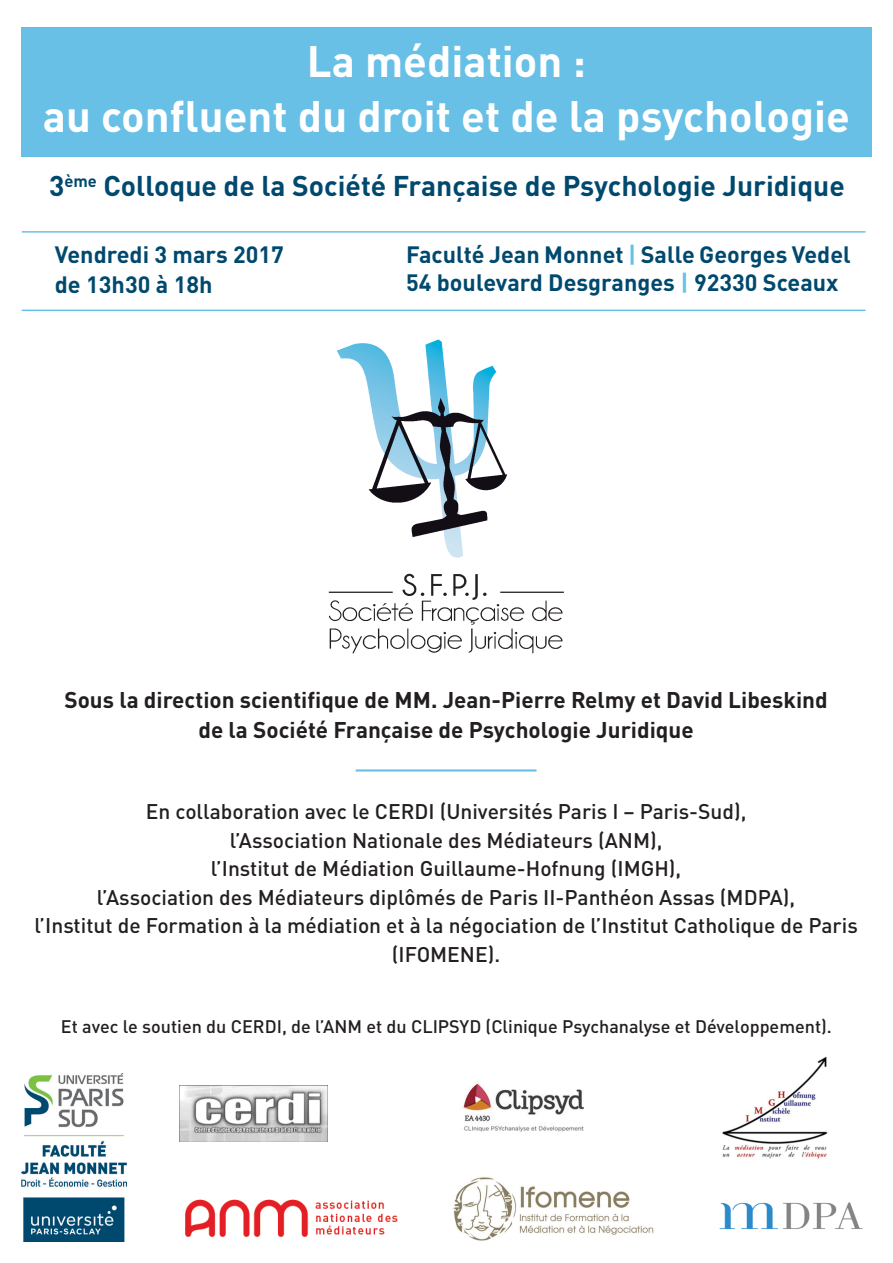
<style>
.page{position:relative;width:893px;height:1263px;background:#fff}
.page>*{position:absolute;margin:0;border:0;box-sizing:border-box;transform-origin:0 0}
.t1{font:700 43.5px "DINOT";color:#fff}
.t2{font:700 28.2px "DINOT";color:#00496e}
.t3{font:700 23.4px "DINOT";color:#00496e}
.t4{font:700 22.5px "DINOT";color:#231f20}
.t5{font:500 21px/28.5px "DINOT";color:#231f20;text-align:center}
.t6{font:500 18px "DINOT";color:#231f20}
.s1{color:#68c0e6}
</style>
<div class="page">
<div style="left:21px;top:28px;width:850px;height:129px;background:#68c0e6"></div>
<hr style="left:22px;top:231px;width:843px;height:2px;background:#68c0e6">
<hr style="left:22px;top:310px;width:843px;height:1px;background:#68c0e6">
<img style="left:179px;top:1085px;width:148px;height:56px">
<img style="left:463px;top:1083px;width:121px;height:49px">
<img style="left:21px;top:1073px;width:106px;height:169px">
<hr style="left:356px;top:769px;width:181px;height:2px;background:#68c0e6">
<img style="left:328px;top:339px;width:236px;height:315px">
<img style="left:185px;top:1199px;width:213px;height:38px">
<img style="left:453px;top:1177px;width:201px;height:64px">
<img style="left:719px;top:1202px;width:144px;height:28px">
<img style="left:722px;top:1056px;width:106px;height:103px">
<p class="t1" style="left:307px;top:33px;width:281px">La médiation :</p>
<p class="t1" style="left:43px;top:88px;width:809px">au confluent du droit et de la psychologie</p>
<p class="t2" style="left:49px;top:168px;width:797px">3<sup>ème</sup> Colloque de la Société Française de Psychologie Juridique</p>
<p class="t3" style="left:55px;top:239px;width:231px">Vendredi 3 mars 2017</p>
<p class="t3" style="left:55px;top:270px;width:159px">de 13h30 à 18h</p>
<p class="t3" style="left:406px;top:239px;width:446px">Faculté Jean Monnet <span class="s1">|</span> Salle Georges Vedel</p>
<p class="t3" style="left:406px;top:267px;width:434px">54 boulevard Desgranges <span class="s1">|</span> 92330 Sceaux</p>
<p class="t4" style="left:64px;top:685px;width:765px">Sous la direction scientifique de MM. Jean-Pierre Relmy et David Libeskind</p>
<p class="t4" style="left:198px;top:715px;width:497px">de la Société Française de Psychologie Juridique</p>
<p class="t5" style="left:146px;top:797px;width:602px">En collaboration avec le CERDI (Universités Paris I – Paris-Sud),</p>
<p class="t5" style="left:230px;top:825px;width:434px">l’Association Nationale des Médiateurs (ANM),</p>
<p class="t5" style="left:211px;top:854px;width:472px">l’Institut de Médiation Guillaume-Hofnung (IMGH),</p>
<p class="t5" style="left:97px;top:882px;width:700px">l’Association des Médiateurs diplômés de Paris II-Panthéon Assas (MDPA),</p>
<p class="t5" style="left:34px;top:911px;width:825px">l’Institut de Formation à la médiation et à la négociation de l’Institut Catholique de Paris (IFOMENE).</p>
<p class="t6" style="left:61px;top:1015px;width:772px">Et avec le soutien du CERDI, de l’ANM et du CLIPSYD (Clinique Psychanalyse et Développement).</p>
</div>
